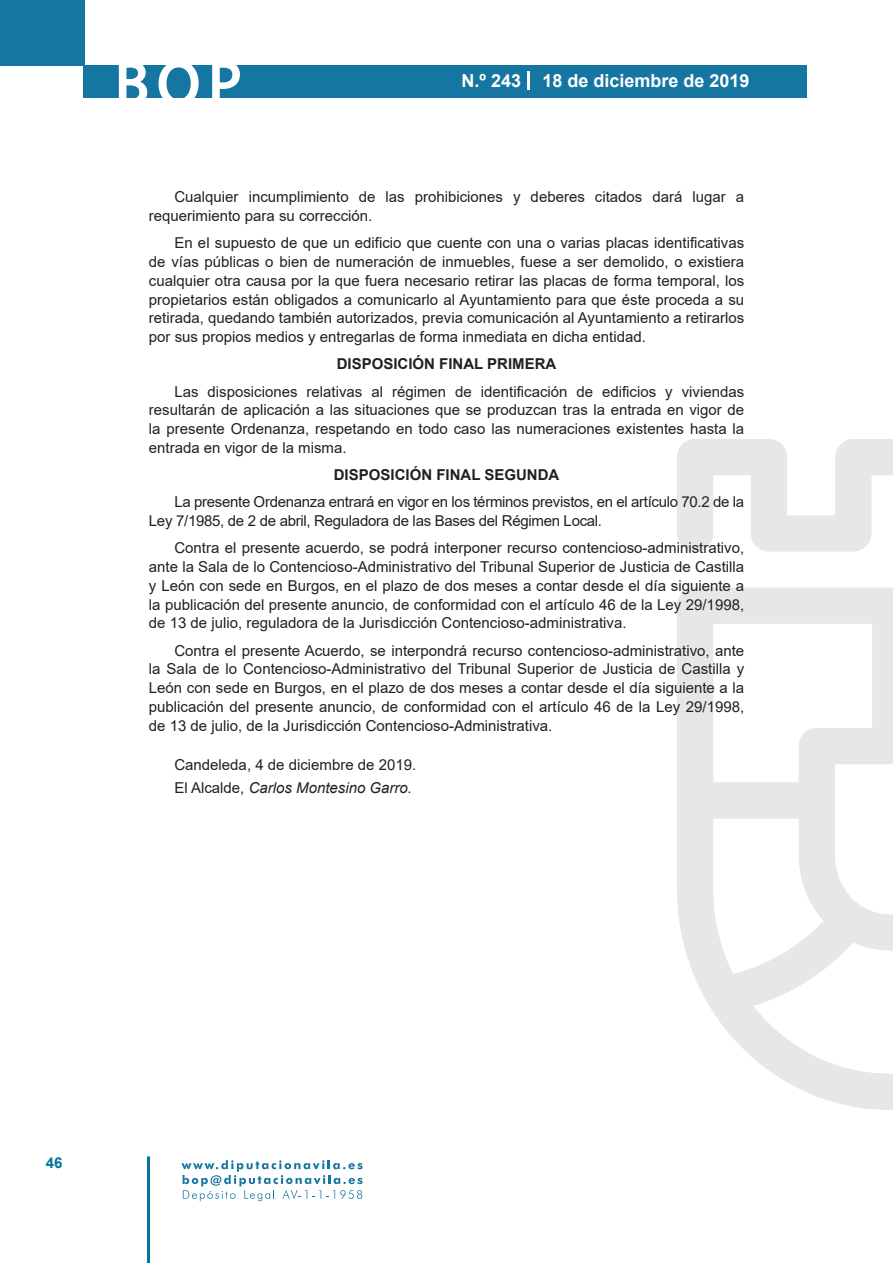
<style>
.page{position:relative;width:893px;height:1263px;background:#fff}
.page>*{position:absolute;margin:0;border:0;box-sizing:border-box;transform-origin:0 0}
.t1{font:500 61.5px "Avant Garde";color:#fff}
.t2{font:700 18px "Arial";color:#fff}
.texto_normal{font:15px/18.8px "Arial";color:#231f20;text-align:justify}
.texto_normal-2{font:15px/18.8px "Arial";letter-spacing:-.02em;color:#231f20}
.texto_centrado{font:700 15px "Arial";color:#231f20}
.firma{font:italic 15px "Arial";color:#231f20}
.fecha{font:15px "Arial";color:#231f20}
.t3{font:700 15px "Arial";color:#04739f}
.s1{font-style:normal}
</style>
<div class="page">
<div style="left:0;top:0;width:85px;height:65px;background:#1676a2"></div>
<div style="left:84px;top:65px;width:723px;height:33px;background:#1676a2"></div>
<svg style="left:118px;top:65px;width:30px;height:33px"></svg>
<svg style="left:158px;top:65px;width:41px;height:33px"></svg>
<svg style="left:212px;top:65px;width:28px;height:33px"></svg>
<svg style="left:182px;top:1160px;width:181px;height:41px"></svg>
<hr style="left:147px;top:1156px;width:3px;height:107px;background:#04739f">
<svg style="left:528px;top:71px;width:2px;height:19px"></svg>
<svg style="left:677px;top:439px;width:216px;height:671px"></svg>
<h1 class="t1" style="left:115px;top:46px;width:128px">BOP</h1>
<p class="t2" style="left:462px;top:68px;width:289px">N.º 243 18 de diciembre de 2019</p>
<p class="texto_normal" style="left:149px;top:188px;width:597px;text-indent:26px">Cualquier incumplimiento de las prohibiciones y deberes citados dará lugar a requerimiento para su corrección.</p>
<p class="texto_normal" style="left:149px;top:234px;width:597px;text-indent:26px">En el supuesto de que un edificio que cuente con una o varias placas identificativas de vías públicas o bien de numeración de inmuebles, fuese a ser demolido, o existiera cualquier otra causa por la que fuera necesario retirar las placas de forma temporal, los propietarios están obligados a comunicarlo al Ayuntamiento para que éste proceda a su retirada, quedando también autorizados, previa comunicación al Ayuntamiento a retirarlos por sus propios medios y entregarlas de forma inmediata en dicha entidad.</p>
<p class="texto_centrado" style="left:337px;top:354px;width:221px">DISPOSICIÓN FINAL PRIMERA</p>
<p class="texto_normal" style="left:149px;top:382px;width:597px;text-indent:26px">Las disposiciones relativas al régimen de identificación de edificios y viviendas resultarán de aplicación a las situaciones que se produzcan tras la entrada en vigor de la presente Ordenanza, respetando en todo caso las numeraciones existentes hasta la entrada en vigor de la misma.</p>
<p class="texto_centrado" style="left:334px;top:464px;width:227px">DISPOSICIÓN FINAL SEGUNDA</p>
<p class="texto_normal-2" style="left:149px;top:493px;width:597px;text-indent:26px">La presente Ordenanza entrará en vigor en los términos previstos, en el artículo 70.2 de la<br>Ley 7/1985, de 2 de abril, Reguladora de las Bases del Régimen Local.</p>
<p class="texto_normal" style="left:149px;top:539px;width:597px;text-indent:26px">Contra el presente acuerdo, se podrá interponer recurso contencioso-administrativo, ante la Sala de lo Contencioso-Administrativo del Tribunal Superior de Justicia de Castilla y León con sede en Burgos, en el plazo de dos meses a contar desde el día siguiente a la publicación del presente anuncio, de conformidad con el artículo 46 de la Ley 29/1998, de 13 de julio, reguladora de la Jurisdicción Contencioso-administrativa.</p>
<p class="texto_normal" style="left:149px;top:641px;width:597px;text-indent:26px">Contra el presente Acuerdo, se interpondrá recurso contencioso-administrativo, ante la Sala de lo Contencioso-Administrativo del Tribunal Superior de Justicia de Castilla y León con sede en Burgos, en el plazo de dos meses a contar desde el día siguiente a la publicación del presente anuncio, de conformidad con el artículo 46 de la Ley 29/1998, de 13 de julio, de la Jurisdicción Contencioso-Administrativa.</p>
<p class="fecha" style="left:174px;top:754px;width:243px">Candeleda, 4 de diciembre de 2019.</p>
<p class="firma" style="left:174px;top:778px;width:239px"><span class="s1">El Alcalde,</span> Carlos Montesino Garro.</p>
<p class="t3" style="left:46px;top:1152px;width:18px">46</p>
</div>
